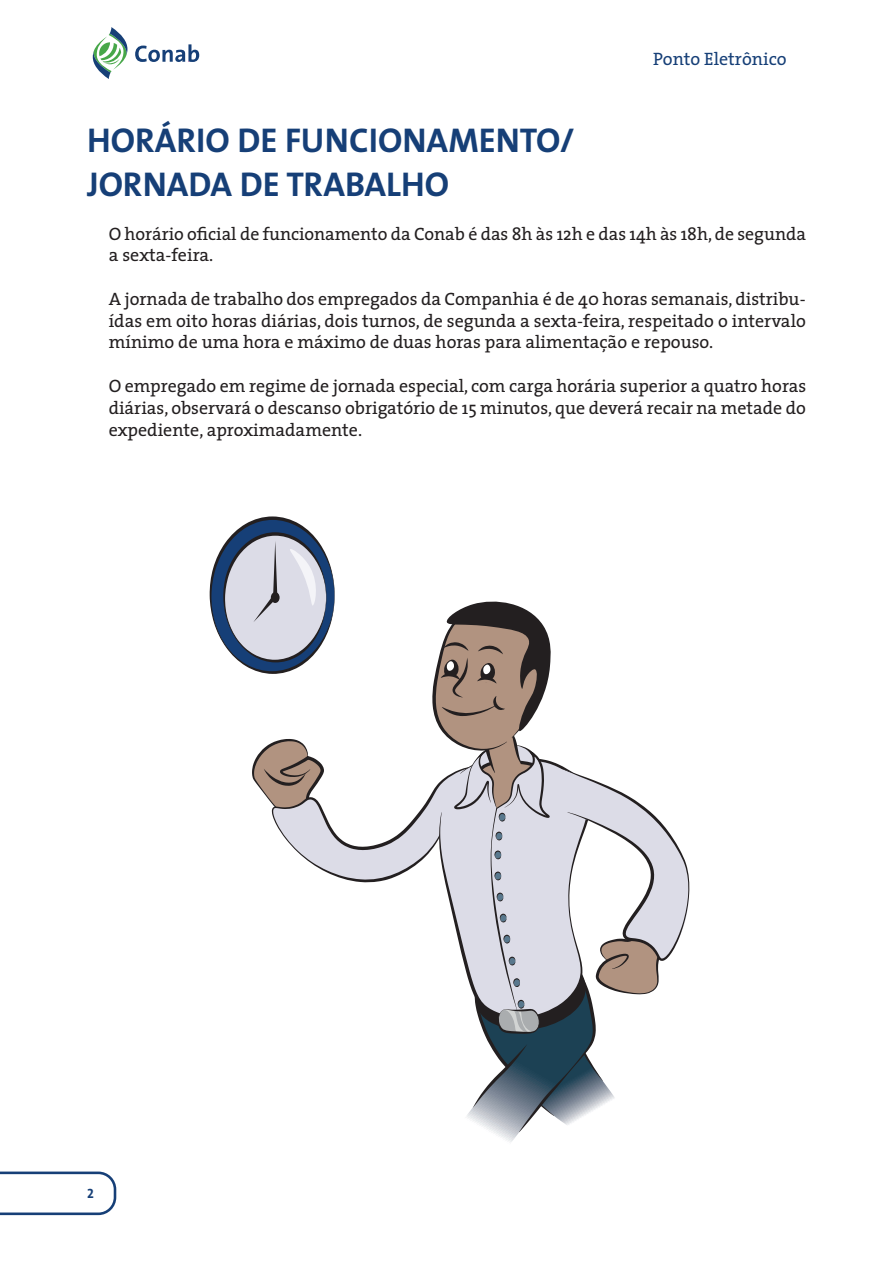
<style>
.page{position:relative;width:893px;height:1263px;background:#fff}
.page>*{position:absolute;margin:0;border:0;box-sizing:border-box;transform-origin:0 0}
.t1{font:34.5px/43.5px "The Sans 7 Bold Caps";color:#163f77}
.t2{font:18px/21.8px "The Serif 5";color:#231f20;text-align:justify}
.t3{font:18px "The Serif 5";color:#163f77}
.t4{font:13.5px "The Sans 7 Bold Caps";color:#163f77}
</style>
<div class="page">
<svg style="left:0;top:1171px;width:116px;height:44px"></svg>
<svg style="left:135px;top:44px;width:64px;height:18px"></svg>
<svg style="left:93px;top:27px;width:34px;height:52px"></svg>
<svg style="left:210px;top:516px;width:480px;height:626px"></svg>
<p class="t3" style="left:653px;top:44px;width:135px">Ponto Eletrônico</p>
<h1 class="t1" style="left:87px;top:118px;width:489px">HORÁRIO DE FUNCIONAMENTO/<br>JORNADA DE TRABALHO</h1>
<p class="t2" style="left:109px;top:222px;width:699px">O horário oficial de funcionamento da Conab é das 8h às 12h e das 14h às 18h, de segunda a sexta-feira.</p>
<p class="t2" style="left:109px;top:287px;width:699px">A jornada de trabalho dos empregados da Companhia é de 40 horas semanais, distribu&shy;ídas em oito horas diárias, dois turnos, de segunda a sexta-feira, respeitado o intervalo mínimo de uma hora e máximo de duas horas para alimentação e repouso.</p>
<p class="t2" style="left:109px;top:374px;width:699px">O empregado em regime de jornada especial, com carga horária superior a quatro horas diárias, observará o descanso obrigatório de 15 minutos, que deverá recair na metade do expediente, aproximadamente.</p>
<p class="t4" style="left:87px;top:1182px;width:8px">2</p>
</div>
